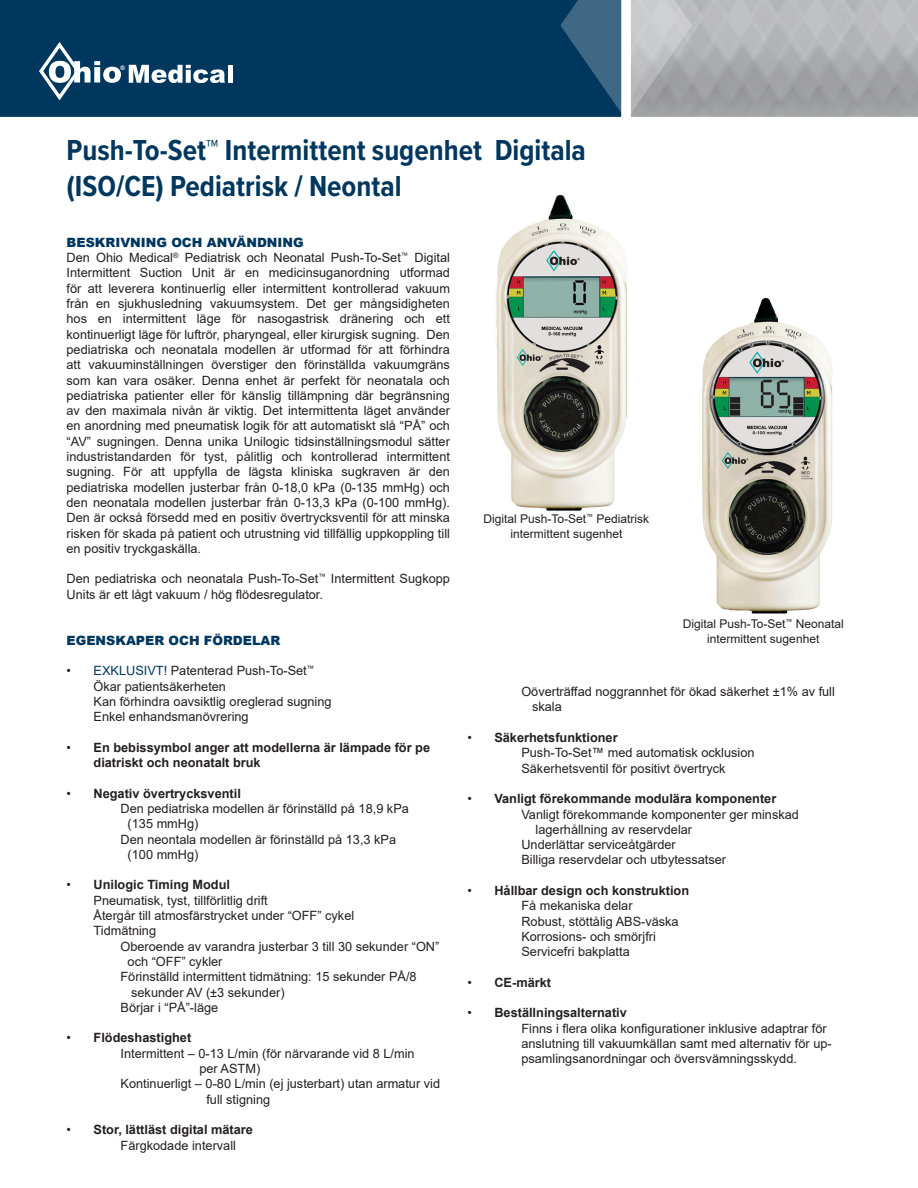
<style>
.page{position:relative;width:918px;height:1188px;background:#fff}
.page>*{position:absolute;margin:0;border:0;box-sizing:border-box;transform-origin:0 0}
.t1{font:700 30px "Proxima Nova Cond";color:#00375e}
.t2{font:12.75px/15.3px "Arial";color:#231f20}
.t3{font:700 12.75px "Arial";color:#231f20}
.t4{font:900 12.75px "Arial";color:#00375e}
.t5{font:12px/14.4px "Arial";color:#231f20;text-align:center}
.t6{font:700 6.15px "Arial";color:#fff}
.s1{color:#00375e}
.s2{font-weight:400}
</style>
<div class="page">
<div style="left:0;top:0;width:560px;height:117px;background:#00375e"></div>
<svg style="left:560px;top:0;width:358px;height:117px;background:#99a1a9"></svg>
<svg style="left:129px;top:65px;width:96px;height:18px"></svg>
<div style="left:228px;top:65px;width:5px;height:18px;background:#fff"></div>
<svg style="left:39px;top:42px;width:82px;height:58px"></svg>
<img style="left:496px;top:195px;width:132px;height:316px">
<img style="left:702px;top:299px;width:131px;height:315px">
<p class="t6" style="left:121px;top:64px;width:6px">®</p>
<p class="t1" style="left:67px;top:128px;width:521px">Push-To-Set™ Intermittent sugenhet Digitala</p>
<p class="t1" style="left:67px;top:164px;width:337px">(ISO/CE) Pediatrisk / Neontal</p>
<p class="t4" style="left:67px;top:233px;width:239px">BESKRIVNING OCH ANVÄNDNING</p>
<p class="t2" style="left:67px;top:250px;width:385px;text-align:justify">Den Ohio Medical<sup>®</sup> Pediatrisk och Neonatal Push-To-Set<sup>™</sup> Digital Intermittent Suction Unit är en medicinsuganordning utformad för att leverera kontinuerlig eller intermittent kontrollerad vakuum från en sjukhusledning vakuumsystem. Det ger mångsidigheten hos en intermittent läge för nasogastrisk dränering och ett kontinuerligt läge för luftrör, pharyngeal, eller kirurgisk sugning. Den pediatriska och neonatala modellen är utformad för att förhindra att vakuuminställningen överstiger den förinställda vakuumgräns som kan vara osäker. Denna enhet är perfekt för neonatala och pediatriska patienter eller för känslig tillämpning där begränsning av den maximala nivån är viktig. Det intermittenta läget använder en anordning med pneumatisk logik för att automatiskt slå “PÅ” och “AV” sugningen. Denna unika Unilogic tidsinställningsmodul sätter industristandarden för tyst, pålitlig och kontrollerad intermittent sugning. För att uppfylla de lägsta kliniska sugkraven är den pediatriska modellen justerbar från 0-18,0 kPa (0-135 mmHg) och den neonatala modellen justerbar från 0-13,3 kPa (0-100 mmHg).<br>Den är också försedd med en positiv övertrycksventil för att minska risken för skada på patient och utrustning vid tillfällig uppkoppling till en positiv tryckgaskälla.</p>
<p class="t2" style="left:67px;top:571px;width:385px">Den pediatriska och neonatala Push-To-Set<sup>™</sup> Intermittent Sugkopp<br>Units är ett lågt vakuum / hög flödesregulator.</p>
<p class="t4" style="left:67px;top:631px;width:215px">EGENSKAPER OCH FÖRDELAR</p>
<p class="t2" style="left:67px;top:663px;width:249px">• <span class="s1">EXKLUSIVT!</span> Patenterad Push-To-Set<sup>™</sup></p>
<p class="t2" style="left:94px;top:678px;width:134px">Ökar patientsäkerheten</p>
<p class="t2" style="left:94px;top:694px;width:240px">Kan förhindra oavsiktlig oreglerad sugning</p>
<p class="t2" style="left:94px;top:709px;width:157px">Enkel enhandsmanövrering</p>
<p class="t3" style="left:67px;top:738px;width:365px"><span class="s2">•</span> En bebissymbol anger att modellerna är lämpade för pe</p>
<p class="t3" style="left:94px;top:754px;width:169px">diatriskt och neonatalt bruk</p>
<p class="t3" style="left:67px;top:784px;width:176px"><span class="s2">•</span> Negativ övertrycksventil</p>
<p class="t2" style="left:121px;top:801px;width:290px">Den pediatriska modellen är förinställd på 18,9 kPa</p>
<p class="t2" style="left:128px;top:816px;width:72px">(135 mmHg)</p>
<p class="t2" style="left:121px;top:831px;width:277px">Den neontala modellen är förinställd på 13,3 kPa</p>
<p class="t2" style="left:128px;top:847px;width:72px">(100 mmHg)</p>
<p class="t3" style="left:67px;top:876px;width:165px"><span class="s2">•</span> Unilogic Timing Modul</p>
<p class="t2" style="left:94px;top:893px;width:176px">Pneumatisk, tyst, tillförlitlig drift</p>
<p class="t2" style="left:94px;top:908px;width:262px">Återgår till atmosfärstrycket under “OFF” cykel</p>
<p class="t2" style="left:94px;top:923px;width:64px">Tidmätning</p>
<p class="t2" style="left:121px;top:938px;width:320px">Oberoende av varandra justerbar 3 till 30 sekunder “ON”</p>
<p class="t2" style="left:128px;top:954px;width:96px">och “OFF” cykler</p>
<p class="t2" style="left:121px;top:969px;width:298px">Förinställd intermittent tidmätning: 15 sekunder PÅ/8</p>
<p class="t2" style="left:131px;top:984px;width:155px">sekunder AV (±3 sekunder)</p>
<p class="t2" style="left:121px;top:1000px;width:99px">Börjar i “PÅ”-läge</p>
<p class="t3" style="left:67px;top:1029px;width:126px"><span class="s2">•</span> Flödeshastighet</p>
<p class="t2" style="left:121px;top:1046px;width:296px">Intermittent – 0-13 L/min (för närvarande vid 8 L/min</p>
<p class="t2" style="left:199px;top:1061px;width:62px">per ASTM)</p>
<p class="t2" style="left:121px;top:1076px;width:321px">Kontinuerligt – 0-80 L/min (ej justerbart) utan armatur vid</p>
<p class="t2" style="left:206px;top:1091px;width:65px">full stigning</p>
<p class="t3" style="left:67px;top:1121px;width:188px"><span class="s2">•</span> Stor, lättläst digital mätare</p>
<p class="t2" style="left:121px;top:1137px;width:117px">Färgkodade intervall</p>
<p class="t5" style="left:484px;top:512px;width:167px">Digital Push-To-Set<sup>™</sup> Pediatrisk intermittent sugenhet</p>
<p class="t5" style="left:683px;top:617px;width:163px">Digital Push-To-Set<sup>™</sup> Neonatal intermittent sugenhet</p>
<p class="t2" style="left:521px;top:684px;width:315px">Oöverträffad noggrannhet för ökad säkerhet ±1% av full</p>
<p class="t2" style="left:532px;top:699px;width:31px">skala</p>
<p class="t3" style="left:467px;top:729px;width:152px"><span class="s2">•</span> Säkerhetsfunktioner</p>
<p class="t2" style="left:521px;top:745px;width:235px">Push-To-Set™ med automatisk ocklusion</p>
<p class="t2" style="left:521px;top:760px;width:206px">Säkerhetsventil för positivt övertryck</p>
<p class="t3" style="left:467px;top:790px;width:310px"><span class="s2">•</span> Vanligt förekommande modulära komponenter</p>
<p class="t2" style="left:521px;top:806px;width:279px">Vanligt förekommande komponenter ger minskad</p>
<p class="t2" style="left:536px;top:822px;width:158px">lagerhållning av reservdelar</p>
<p class="t2" style="left:521px;top:837px;width:156px">Underlättar serviceåtgärder</p>
<p class="t2" style="left:521px;top:852px;width:206px">Billiga reservdelar och utbytessatser</p>
<p class="t3" style="left:467px;top:882px;width:223px"><span class="s2">•</span> Hållbar design och konstruktion</p>
<p class="t2" style="left:521px;top:898px;width:113px">Få mekaniska delar</p>
<p class="t2" style="left:521px;top:913px;width:159px">Robust, stöttålig ABS-väska</p>
<p class="t2" style="left:521px;top:929px;width:136px">Korrosions- och smörjfri</p>
<p class="t2" style="left:521px;top:944px;width:110px">Servicefri bakplatta</p>
<p class="t3" style="left:467px;top:973px;width:85px"><span class="s2">•</span> CE-märkt</p>
<p class="t3" style="left:467px;top:1004px;width:161px"><span class="s2">•</span> Beställningsalternativ</p>
<p class="t2" style="left:521px;top:1021px;width:312px">Finns i flera olika konfigurationer inklusive adaptrar för anslutning till vakuumkällan samt med alternativ för up&shy;psamlingsanordningar och översvämningsskydd.</p>
</div>
